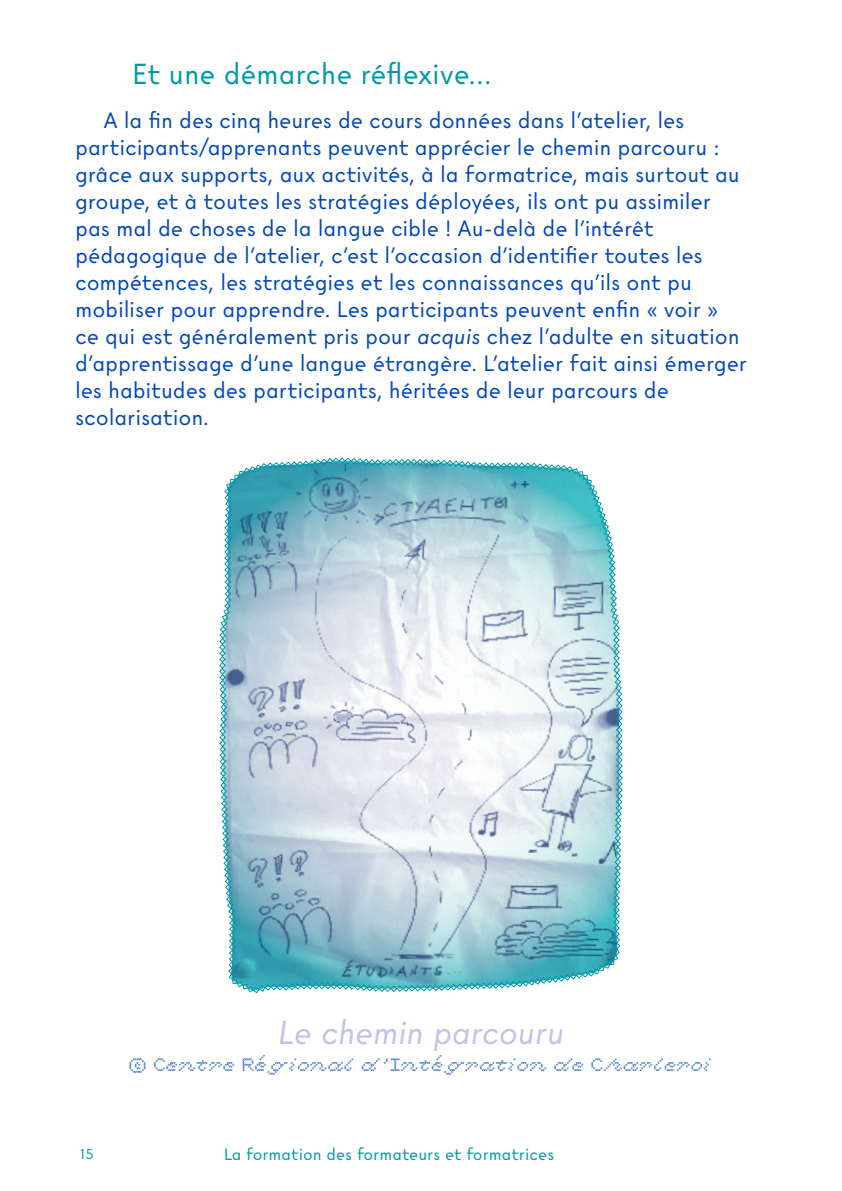
<style>
.page{position:relative;width:842px;height:1191px;background:#fff}
.page>*{position:absolute;margin:0;border:0;box-sizing:border-box;transform-origin:0 0}
.t1{font:italic 32px "Certeau";letter-spacing:-.015em;color:#c1c3eb}
.t2{font:28px "Certeau";letter-spacing:-.005em;color:#0098a8}
.t3{font:21.6px/27px "Certeau";letter-spacing:-.01em;color:#0047ba}
.t4{font:18px "bianzhidai no BG Stitches";letter-spacing:.02em;color:#0047ba}
.t5{font:16px "Certeau";color:#0098a8}
.t6{font:14px "Certeau";color:#0098a8}
.s1{font-style:italic}
</style>
<div class="page">
<svg style="left:219px;top:457px;width:404px;height:536px"></svg>
<p class="t2" style="left:132px;top:57px;width:361px">Et une démarche réflexive…</p>
<p class="t3" style="left:75px;top:107px;width:673px;text-indent:28px">A la fin des cinq heures de cours données dans l’atelier, les participants/apprenants peuvent apprécier le chemin parcouru : grâce aux supports, aux activités, à la formatrice, mais surtout au groupe, et à toutes les stratégies déployées, ils ont pu assimiler pas mal de choses de la langue cible ! Au-delà de l’intérêt pédagogique de l’atelier, c’est l’occasion d’identifier toutes les compétences, les stratégies et les connaissances qu’ils ont pu mobiliser pour apprendre. Les participants peuvent enfin « voir » ce qui est généralement pris pour <span class="s1">acquis</span> chez l’adulte en situation d’apprentissage d’une langue étrangère. L’atelier fait ainsi émerger les habitudes des participants, héritées de leur parcours de scolarisation.</p>
<h1 class="t1" style="left:277px;top:1014px;width:288px">Le chemin parcouru</h1>
<p class="t4" style="left:130px;top:1051px;width:584px">© Centre Régional d’Intégration de Charleroi</p>
<p class="t6" style="left:81px;top:1146px;width:14px">15</p>
<p class="t5" style="left:223px;top:1145px;width:333px">La formation des formateurs et formatrices</p>
</div>
